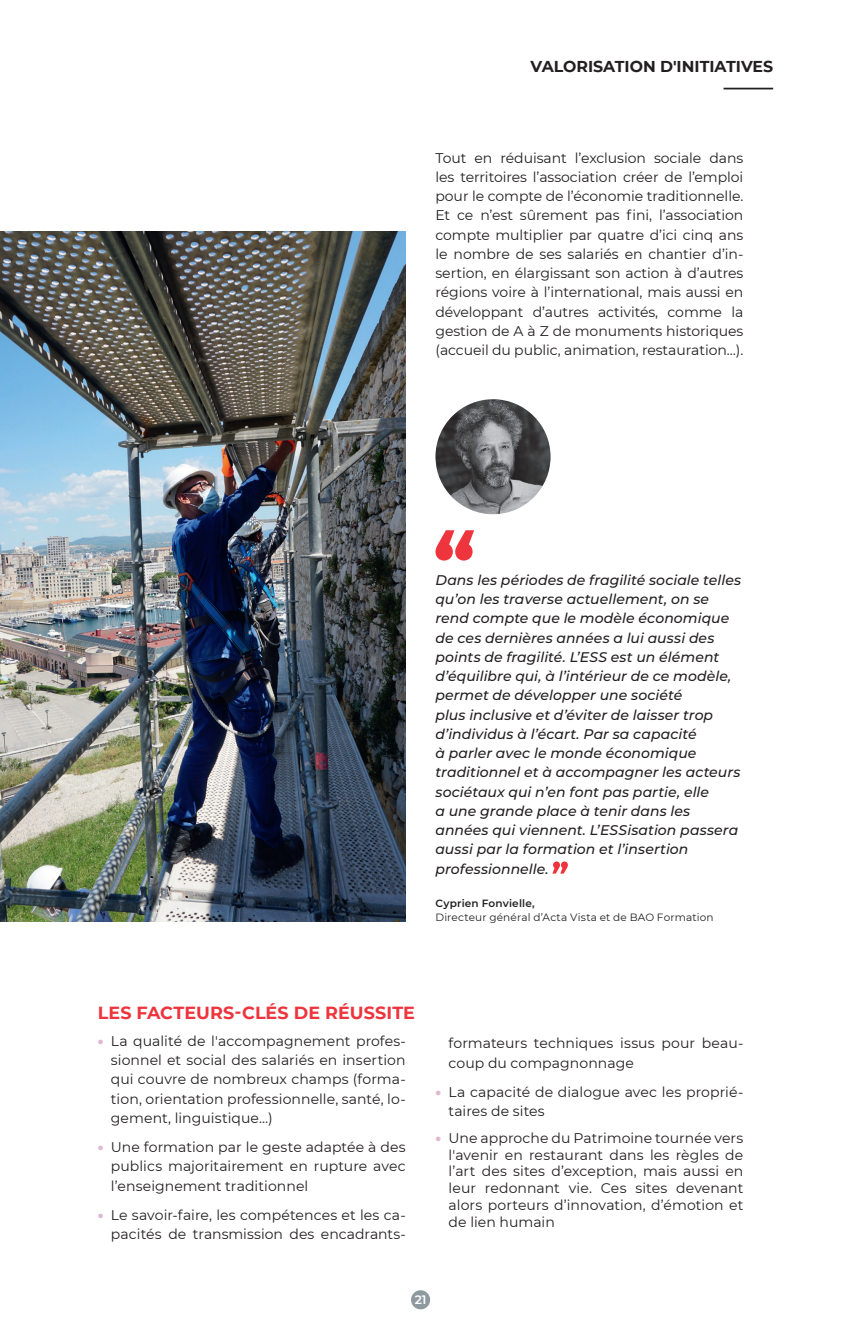
<style>
.page{position:relative;width:843px;height:1340px;background:#fff}
.page>*{position:absolute;margin:0;border:0;box-sizing:border-box;transform-origin:0 0}
.t1{font:700 17.5px "Montserrat";letter-spacing:.005em;color:#ee343d}
.t2{font:700 15.75px "Montserrat";color:#231f20}
.t3{font:14px/19.2px "Montserrat";color:#231f20;text-align:justify}
.t4{font:italic 500 14px/19.2px "Montserrat";letter-spacing:.005em;color:#231f20}
.t5{font:600 12.25px "Montserrat";color:#fff}
.t6{font:10.5px "Montserrat";letter-spacing:.015em;color:#231f20}
.t7{font:600 10.5px "Montserrat";letter-spacing:.02em;color:#231f20}
.s1{font-weight:900;color:#e0b8d4}
</style>
<div class="page">
<hr style="left:723px;top:88px;width:49px;height:1px;background:#231f20">
<svg style="left:435px;top:530px;width:39px;height:30px"></svg>
<svg style="left:552px;top:861px;width:15px;height:12px"></svg>
<img style="left:435px;top:399px;width:115px;height:115px;border-radius:57px">
<img style="left:0;top:231px;width:405px;height:690px">
<div style="left:411px;top:1290px;width:19px;height:19px;background:#8f99a0;border-radius:50%"></div>
<p class="t2" style="left:530px;top:55px;width:244px">VALORISATION D'INITIATIVES</p>
<p class="t3" style="left:435px;top:147px;width:309px">Tout en réduisant l’exclusion sociale dans les territoires l’association créer de l’emploi pour le compte de l’économie traditionnelle.<br>Et ce n’est sûrement pas fini, l’association compte multiplier par quatre d’ici cinq ans le nombre de ses salariés en chantier d’in&shy;sertion, en élargissant son action à d’autres régions voire à l’international, mais aussi en développant d’autres activités, comme la gestion de A à Z de monuments historiques (accueil du public, animation, restauration…).</p>
<p class="t4" style="left:435px;top:569px;width:307px">Dans les périodes de fragilité sociale telles qu’on les traverse actuellement, on se rend compte que le modèle économique de ces dernières années a lui aussi des points de fragilité. L’ESS est un élément d’équilibre qui, à l’intérieur de ce modèle, permet de développer une société<br>plus inclusive et d’éviter de laisser trop d’individus à l’écart. Par sa capacité<br>à parler avec le monde économique traditionnel et à accompagner les acteurs sociétaux qui n’en font pas partie, elle<br>a une grande place à tenir dans les années qui viennent. L’ESSisation passera aussi par la formation et l’insertion professionnelle.</p>
<p class="t7" style="left:435px;top:896px;width:101px">Cyprien Fonvielle,</p>
<p class="t6" style="left:435px;top:910px;width:279px">Directeur général d’Acta Vista et de BAO Formation</p>
<p class="t1" style="left:98px;top:1000px;width:318px">LES FACTEURS-CLÉS DE RÉUSSITE</p>
<p class="t3" style="left:111px;top:1031px;width:296px;text-indent:-13px"><span class="s1">•</span> La qualité de l'accompagnement profes&shy;sionnel et social des salariés en insertion qui couvre de nombreux champs (forma&shy;tion, orientation professionnelle, santé, lo&shy;gement, linguistique…)</p>
<p class="t3" style="left:111px;top:1137px;width:296px;text-indent:-13px"><span class="s1">•</span> Une formation par le geste adaptée à des publics majoritairement en rupture avec l’enseignement traditionnel</p>
<p class="t3" style="left:98px;top:1204px;width:309px;text-align:right"><span class="s1">•</span> Le savoir-faire, les compétences et les ca&shy;pacités de transmission des encadrants-</p>
<p class="t3" style="left:448px;top:1033px;width:296px">formateurs techniques issus pour beau&shy;coup du compagnonnage</p>
<p class="t3" style="left:448px;top:1081px;width:296px;text-indent:-13px"><span class="s1">•</span> La capacité de dialogue avec les proprié&shy;taires de sites</p>
<p class="t3" style="left:448px;top:1129px;width:296px;line-height:16.8px;text-indent:-13px"><span class="s1">•</span> Une approche du Patrimoine tournée vers l'avenir en restaurant dans les règles de l’art des sites d’exception, mais aussi en leur redonnant vie. Ces sites devenant alors porteurs d’innovation, d’émotion et de lien humain</p>
<p class="t5" style="left:414px;top:1291px;width:13px">21</p>
</div>
